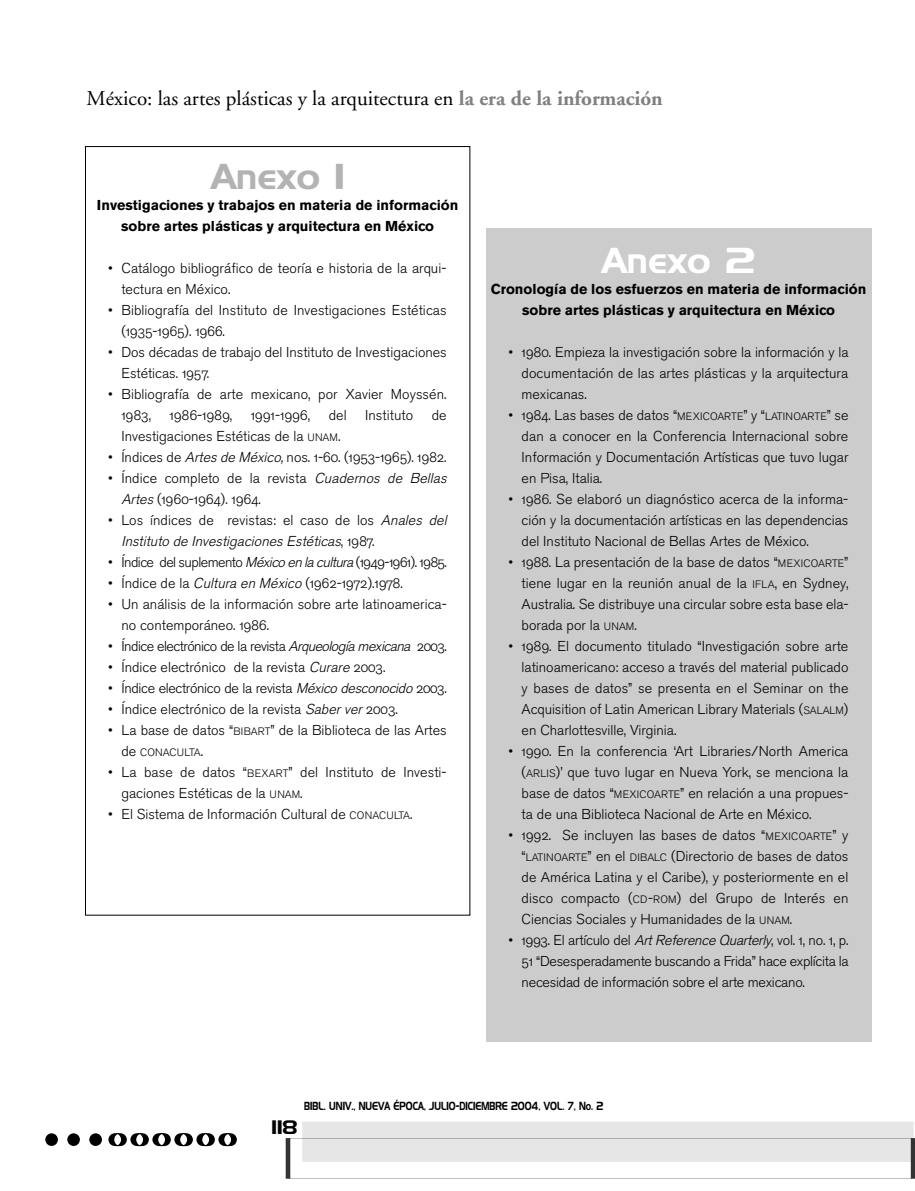
<style>
.page{position:relative;width:915px;height:1191px;background:#fff}
.page>*{position:absolute;margin:0;border:0;box-sizing:border-box;transform-origin:0 0}
.t1{font:36px "Denmark";color:#b3b3b3}
.t2{font:36px "Denmark";color:#fff}
.t3{font:21px "Adobe Garamond";color:#000}
.t4{font:19.5px "Denmark";color:#000}
.t5{font:14.25px/21px "Akzidenz Grotesk BE Light Os F";color:#000;text-align:justify}
.t6{font:700 14.25px/21px "Akzidenz Grotesk BE";color:#000;text-align:center}
.t7{font:italic 14.25px/21px "Akzidenz Grotesk BE Light Os F";color:#000}
.t8{font:14.25px "Akzidenz Grotesk BE Light Os F";letter-spacing:-.04em;color:#000}
.t9{font:14.25px "Akzidenz Grotesk BE Light Os F";letter-spacing:-.035em;color:#000}
.t10{font:14.25px "Akzidenz Grotesk BE Light Os F";letter-spacing:-.025em;color:#000}
.t11{font:14.25px "Akzidenz Grotesk BE Light Os F";letter-spacing:.025em;color:#000}
.t12{font:11.7px "Denmark";color:#000;scale:.7 1}
.t13{font:10.65px "Akzidenz Grotesk BE Light Os F";letter-spacing:.01em;color:#000}
.s1{font-weight:700;color:#808080}
.s2{font-size:10.65px}
.s3{font-style:italic}
.s4{font-style:normal}
.s5{font-size:14.25px}
</style>
<div class="page">
<svg style="left:285px;top:1122px;width:628px;height:56px"></svg>
<div style="left:45px;top:1133px;width:13px;height:13px;background:#000;border-radius:50%"></div>
<div style="left:67px;top:1133px;width:13px;height:13px;background:#000;border-radius:50%"></div>
<div style="left:89px;top:1133px;width:13px;height:13px;background:#000;border-radius:50%"></div>
<svg style="left:111px;top:1133px;width:13px;height:13px"></svg>
<div style="left:110px;top:1132px;width:15px;height:14px;border:2px solid #000;border-radius:50%"></div>
<svg style="left:133px;top:1133px;width:13px;height:13px"></svg>
<div style="left:132px;top:1132px;width:15px;height:14px;border:2px solid #000;border-radius:50%"></div>
<svg style="left:155px;top:1133px;width:13px;height:13px"></svg>
<div style="left:154px;top:1132px;width:15px;height:14px;border:2px solid #000;border-radius:50%"></div>
<svg style="left:177px;top:1133px;width:13px;height:13px"></svg>
<div style="left:176px;top:1132px;width:15px;height:14px;border:2px solid #000;border-radius:50%"></div>
<svg style="left:199px;top:1133px;width:13px;height:13px"></svg>
<div style="left:198px;top:1132px;width:15px;height:14px;border:2px solid #000;border-radius:50%"></div>
<svg style="left:221px;top:1133px;width:13px;height:13px"></svg>
<div style="left:220px;top:1132px;width:14px;height:14px;border:2px solid #000;border-radius:50%"></div>
<div style="left:486px;top:229px;width:384px;height:813px;background:#ccc"></div>
<h2 class="t3" style="left:87px;top:90px;width:577px">México: las artes plásticas y la arquitectura en <span class="s1">la era de la información</span></h2>
<h1 class="t1" style="left:211px;top:155px;width:135px">Anexo 1</h1>
<p class="t6" style="left:97px;top:195px;width:363px">Investigaciones y trabajos en materia de información sobre artes plásticas y arquitectura en México</p>
<p class="t5" style="left:121px;top:259px;width:326px;text-indent:-13px">• Catálogo bibliográfico de teoría e historia de la arqui&shy;tectura en México.</p>
<p class="t5" style="left:121px;top:301px;width:326px;text-indent:-13px">• Bibliografía del Instituto de Investigaciones Estéticas (1935-1965). 1966.</p>
<p class="t5" style="left:121px;top:343px;width:327px;text-indent:-13px">• Dos décadas de trabajo del Instituto de Investigaciones<br>Estéticas. 1957.</p>
<p class="t5" style="left:121px;top:385px;width:326px;text-indent:-13px">• Bibliografía de arte mexicano, por Xavier Moyssén.<br>1983,</p>
<p class="t11" style="left:169px;top:409px;width:64px">1986-1989,</p>
<p class="t5" style="left:251px;top:406px;width:61px">1991-1996,</p>
<p class="t5" style="left:328px;top:406px;width:19px">del</p>
<p class="t5" style="left:365px;top:406px;width:50px">Instituto</p>
<p class="t5" style="left:431px;top:406px;width:16px">de</p>
<p class="t5" style="left:121px;top:427px;width:220px">Investigaciones Estéticas de la <span class="s2">UNAM</span>.</p>
<p class="t5" style="left:108px;top:448px;width:340px">• Índices de <span class="s3">Artes de México,</span>nos. 1-60. (1953-1965). 1982.</p>
<p class="t5" style="left:121px;top:469px;width:330px;text-indent:-13px">• Índice completo de la revista <span class="s3">Cuadernos de Bellas<br>Artes</span>(1960-1964). 1964.</p>
<p class="t7" style="left:121px;top:511px;width:330px;text-indent:-13px"><span class="s4">• Los índices de revistas: el caso de los</span> Anales del<br>Instituto de Investigaciones Estéticas<span class="s4">, 1 9 8 7.</span></p>
<p class="t8" style="left:108px;top:556px;width:340px">• Índice del suplemento <span class="s3">México en lacultura</span>(1949-1961). 1985.</p>
<p class="t5" style="left:108px;top:574px;width:296px">• Índice de la <span class="s3">Cultura en México</span>(1962-1972).1978.</p>
<p class="t5" style="left:121px;top:595px;width:327px;text-indent:-13px">• Un análisis de la información sobre arte latinoamerica&shy;no contemporáneo. 1986.</p>
<p class="t9" style="left:108px;top:640px;width:340px">• Índice electrónico de la revista <span class="s3">Arqueologíamexicana</span> 2003.</p>
<p class="t5" style="left:108px;top:658px;width:278px">• Índice electrónico de la revista <span class="s3">Curare</span>2003.</p>
<p class="t10" style="left:108px;top:682px;width:340px">• Índice electrónico de la revista <span class="s3">México desconocido</span>2003.</p>
<p class="t5" style="left:108px;top:700px;width:291px">• Índice electrónico de la revista <span class="s3">Saberver</span>2003.</p>
<p class="t5" style="left:108px;top:721px;width:340px">• La base de datos “<span class="s2">BIBART</span>” de la Biblioteca de las Artes</p>
<p class="t13" style="left:121px;top:748px;width:83px"><span class="s5">de</span> CONACULTA<span class="s5">.</span></p>
<p class="t5" style="left:121px;top:763px;width:326px;text-indent:-13px">• La base de datos “<span class="s2">BEXART</span>” del Instituto de Investi&shy;gaciones Estéticas de la <span class="s2">UNAM</span>.</p>
<p class="t5" style="left:108px;top:805px;width:306px">• El Sistema de Información Cultural de <span class="s2">CONACULTA</span>.</p>
<h1 class="t2" style="left:601px;top:239px;width:155px">Anexo 2</h1>
<p class="t6" style="left:490px;top:279px;width:377px">Cronología de los esfuerzos en materia de información sobre artes plásticas y arquitectura en México</p>
<p class="t5" style="left:521px;top:343px;width:328px;text-indent:-13px">• 1980. Empieza la investigación sobre la información y la documentación de las artes plásticas y la arquitectura mexicanas.</p>
<p class="t5" style="left:521px;top:406px;width:328px;text-indent:-13px">• 1984. Las bases de datos “<span class="s2">MEXICOARTE</span>” y “<span class="s2">LATINOARTE</span>” se dan a conocer en la Conferencia Internacional sobre Información y Documentación Artísticas que tuvo lugar en Pisa, Italia.</p>
<p class="t5" style="left:521px;top:490px;width:328px;text-indent:-13px">• 1986. Se elaboró un diagnóstico acerca de la informa&shy;ción y la documentación artísticas en las dependencias del Instituto Nacional de Bellas Artes de México.</p>
<p class="t5" style="left:521px;top:553px;width:328px;text-indent:-13px">• 1988. La presentación de la base de datos “<span class="s2">MEXICOARTE</span>” tiene lugar en la reunión anual de la <span class="s2">IFLA</span>, en Sydney, Australia. Se distribuye una circular sobre esta base ela&shy;borada por la <span class="s2">UNAM</span>.</p>
<p class="t5" style="left:521px;top:637px;width:328px;text-indent:-13px">• 1989. El documento titulado “Investigación sobre arte latinoamericano: acceso a través del material publicado y bases de datos” se presenta en el Seminar on the Acquisition of Latin American Library Materials (<span class="s2">SALALM</span>) en Charlottesville, Virginia.</p>
<p class="t5" style="left:521px;top:742px;width:328px;text-indent:-13px">• 1990. En la conferencia ‘Art Libraries/North America (<span class="s2">ARLIS</span>)’ que tuvo lugar en Nueva York, se menciona la base de datos “<span class="s2">MEXICOARTE</span>” en relación a una propues&shy;ta de una Biblioteca Nacional de Arte en México.</p>
<p class="t5" style="left:521px;top:826px;width:328px;text-indent:-13px">• 1992. Se incluyen las bases de datos “<span class="s2">MEXICOARTE</span>” y “<span class="s2">LATINOARTE</span>” en el <span class="s2">DIBALC</span> (Directorio de bases de datos de América Latina y el Caribe), y posteriormente en el disco compacto (<span class="s2">CD</span>-<span class="s2">ROM</span>) del Grupo de Interés en Ciencias Sociales y Humanidades de la <span class="s2">UNAM</span>.</p>
<p class="t5" style="left:521px;top:931px;width:328px;text-indent:-13px">• 1993. El artículo del <span class="s3">ArtReference Quarterly</span>, vol. 1, no. 1, p.<br>51 “Desesperadamente buscando a Frida” hace explícita la necesidad de información sobre el arte mexicano.</p>
<p class="t12" style="left:304px;top:1098px;width:429px">BIBL. UNIV., NUEVA ÉPOCA, JULIO-DICIEMBRE 2004, VOL. 7, No. 2</p>
<h3 class="t4" style="left:271px;top:1115px;width:27px">118</h3>
</div>
